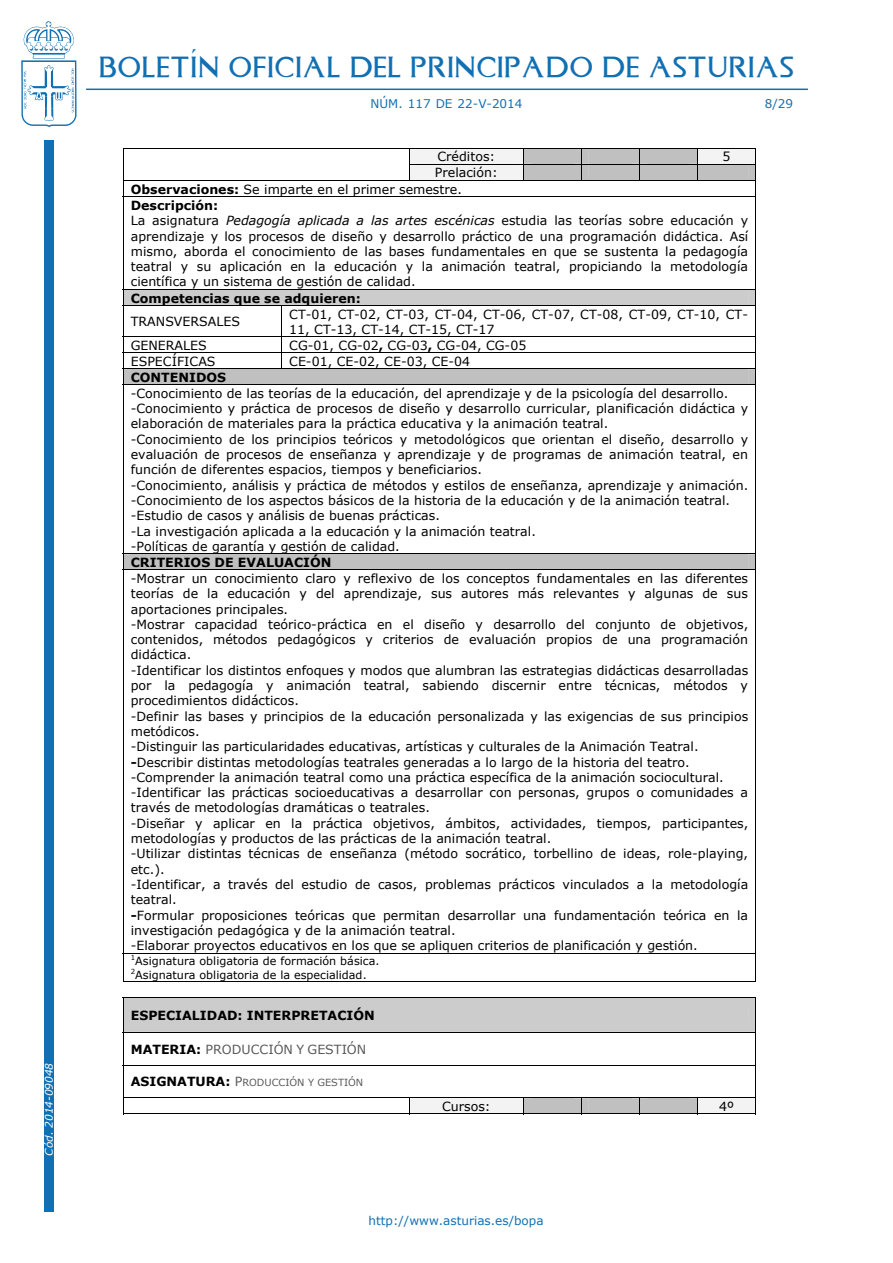
<style>
.page{position:relative;width:893px;height:1263px;background:#fff}
.page>*{position:absolute;margin:0;border:0;box-sizing:border-box;transform-origin:0 0}
.t1{font:24px "Asturica";letter-spacing:.05em;color:#1170b3}
.t2{font:12.6px/15.3px "Verdana";color:#000}
.t3{font:700 12.6px "Verdana";color:#000}
.t4{font:12.6px "Verdana";color:#595959}
.t5{font:12px "Verdana";color:#1170b3}
.t6{font:11.1px/13.6px "Verdana";color:#000}
.t7{font:italic 10.5px "Verdana";color:#fff}
.t8{font:9.75px "Verdana";color:#595959}
.s1{font-weight:700}
.s2{font-style:italic}
.s3{font-weight:700;color:#000}
.s4{font-weight:700;font-size:12.6px;color:#000}
.s5{font-size:12.6px}
</style>
<div class="page">
<div style="left:44px;top:140px;width:10px;height:1072px;background:#1170b3"></div>
<svg style="left:21px;top:21px;width:56px;height:106px"></svg>
<hr style="left:86px;top:89px;width:722px;height:1px;background:#1170b3">
<hr style="left:123px;top:148px;width:401px;height:1px;background:#000">
<hr style="left:123px;top:181px;width:401px;height:1px;background:#000">
<svg style="left:123px;top:149px;width:1px;height:48px"></svg>
<svg style="left:409px;top:148px;width:347px;height:49px"></svg>
<hr style="left:123px;top:197px;width:633px;height:1px;background:#000">
<hr style="left:123px;top:197px;width:1px;height:92px;background:#000">
<hr style="left:755px;top:197px;width:1px;height:92px;background:#000">
<hr style="left:123px;top:289px;width:633px;height:1px;background:#000">
<div style="left:123px;top:290px;width:633px;height:15px;background:#ccc"></div>
<hr style="left:123px;top:305px;width:633px;height:1px;background:#000">
<hr style="left:123px;top:306px;width:1px;height:30px;background:#000">
<hr style="left:281px;top:306px;width:1px;height:30px;background:#000">
<hr style="left:755px;top:306px;width:1px;height:30px;background:#000">
<hr style="left:123px;top:336px;width:633px;height:1px;background:#000">
<svg style="left:123px;top:337px;width:633px;height:48px"></svg>
<hr style="left:123px;top:385px;width:633px;height:1px;background:#000">
<hr style="left:123px;top:385px;width:1px;height:169px;background:#000">
<hr style="left:755px;top:385px;width:1px;height:169px;background:#000">
<div style="left:123px;top:554px;width:633px;height:16px;background:#c0c0c0"></div>
<hr style="left:123px;top:570px;width:633px;height:1px;background:#000">
<hr style="left:123px;top:570px;width:1px;height:383px;background:#000">
<hr style="left:755px;top:570px;width:1px;height:383px;background:#000">
<hr style="left:123px;top:953px;width:633px;height:1px;background:#000">
<svg style="left:123px;top:954px;width:1px;height:27px"></svg>
<hr style="left:123px;top:981px;width:632px;height:1px;background:#000">
<svg style="left:755px;top:954px;width:1px;height:28px"></svg>
<svg style="left:123px;top:997px;width:633px;height:117px"></svg>
<p class="t7" style="left:42px;top:1155px;width:94px;rotate:-90deg">Cód. 2014-09048</p>
<h1 class="t1" style="left:99px;top:49px;width:696px">BOLETÍN OFICIAL DEL PRINCIPADO DE ASTURIAS</h1>
<p class="t5" style="left:370px;top:96px;width:154px">núm. 117 de 22-v-2014</p>
<p class="t5" style="left:765px;top:96px;width:30px">8/29</p>
<p class="t2" style="left:437px;top:149px;width:59px">Créditos:</p>
<p class="t2" style="left:723px;top:149px;width:10px">5</p>
<p class="t2" style="left:131px;top:164px;width:619px;text-indent:304px">prelación:<br><span class="s1">Observaciones:</span> se imparte en el primer semestre.<br><span class="s1">Descripción:<br></span>la asignatura <span class="s2">Pedagogía aplicada a las artes escénicas</span> estudia las teorías sobre educación y aprendizaje y los procesos de diseño y desarrollo práctico de una programación didáctica. así mismo, aborda el conocimiento de las bases fundamentales en que se sustenta la pedagogía teatral y su aplicación en la educación y la animación teatral, propiciando la metodología científica y un sistema de gestión de calidad.<br><span class="s1">Competencias que se adquieren:</span></p>
<p class="t2" style="left:131px;top:314px;width:111px">transversales</p>
<p class="t2" style="left:289px;top:306px;width:460px">Ct-01, Ct-02, Ct-03, Ct-04, Ct-06, Ct-07, Ct-08, Ct-09, Ct-10, Ct-<br>11, Ct-13, Ct-14, Ct-15, Ct-17</p>
<p class="t2" style="left:131px;top:337px;width:78px">Generales</p>
<p class="t2" style="left:289px;top:337px;width:239px">CG-01, CG-02<span class="s1">,</span> CG-03<span class="s1">,</span> CG-04, CG-05</p>
<p class="t2" style="left:131px;top:353px;width:86px">espeCíFiCas</p>
<p class="t2" style="left:289px;top:353px;width:182px">Ce-01, Ce-02, Ce-03, Ce-04</p>
<p class="t2" style="left:131px;top:369px;width:619px"><span class="s1">CONTENIDOS<br></span>-Conocimiento de las teorías de la educación, del aprendizaje y de la psicología del desarrollo. -Conocimiento y práctica de procesos de diseño y desarrollo curricular, planificación didáctica y elaboración de materiales para la práctica educativa y la animación teatral.<br>-Conocimiento de los principios teóricos y metodológicos que orientan el diseño, desarrollo y evaluación de procesos de enseñanza y aprendizaje y de programas de animación teatral, en función de diferentes espacios, tiempos y beneficiarios.<br>-Conocimiento, análisis y práctica de métodos y estilos de enseñanza, aprendizaje y animación. -Conocimiento de los aspectos básicos de la historia de la educación y de la animación teatral. -estudio de casos y análisis de buenas prácticas.<br>-la investigación aplicada a la educación y la animación teatral.<br>-políticas de garantía y gestión de calidad.<br><span class="s1">CRITERIOS DE EVALUACIÓN<br></span>-mostrar un conocimiento claro y reflexivo de los conceptos fundamentales en las diferentes teorías de la educación y del aprendizaje, sus autores más relevantes y algunas de sus aportaciones principales.<br>-mostrar capacidad teórico-práctica en el diseño y desarrollo del conjunto de objetivos, contenidos, métodos pedagógicos y criterios de evaluación propios de una programación didáctica.<br>-identificar los distintos enfoques y modos que alumbran las estrategias didácticas desarrolladas por la pedagogía y animación teatral, sabiendo discernir entre técnicas, métodos y procedimientos didácticos.<br>-definir las bases y principios de la educación personalizada y las exigencias de sus principios metódicos.<br>-distinguir las particularidades educativas, artísticas y culturales de la animación teatral. <span class="s1">-</span>describir distintas metodologías teatrales generadas a lo largo de la historia del teatro. -Comprender la animación teatral como una práctica específica de la animación sociocultural. -identificar las prácticas socioeducativas a desarrollar con personas, grupos o comunidades a través de metodologías dramáticas o teatrales.<br>-diseñar y aplicar en la práctica objetivos, ámbitos, actividades, tiempos, participantes, metodologías y productos de las prácticas de la animación teatral.<br>-utilizar distintas técnicas de enseñanza (método socrático, torbellino de ideas, role-playing, etc.).<br>-identificar, a través del estudio de casos, problemas prácticos vinculados a la metodología teatral.<br><span class="s1">-</span>Formular proposiciones teóricas que permitan desarrollar una fundamentación teórica en la investigación pedagógica y de la animación teatral.<br>-elaborar proyectos educativos en los que se apliquen criterios de planificación y gestión.</p>
<p class="t6" style="left:131px;top:954px;width:250px"><sup>1</sup>asignatura obligatoria de formación básica.<br><sup>2</sup>asignatura obligatoria de la especialidad.</p>
<p class="t3" style="left:131px;top:1007px;width:246px">ESPECIALIDAD: INTERPRETACIÓN</p>
<p class="t4" style="left:131px;top:1041px;width:237px"><span class="s3">MATERIA:</span> produCCión y Gestión</p>
<p class="t8" style="left:131px;top:1077px;width:234px"><span class="s4">ASIGNATURA:</span> <span class="s5">p</span>roduCCión y Gestión</p>
<p class="t2" style="left:442px;top:1098px;width:50px">Cursos:</p>
<p class="t2" style="left:719px;top:1098px;width:16px">4º</p>
<p class="t5" style="left:369px;top:1213px;width:177px">http://www.asturias.es/bopa</p>
</div>
